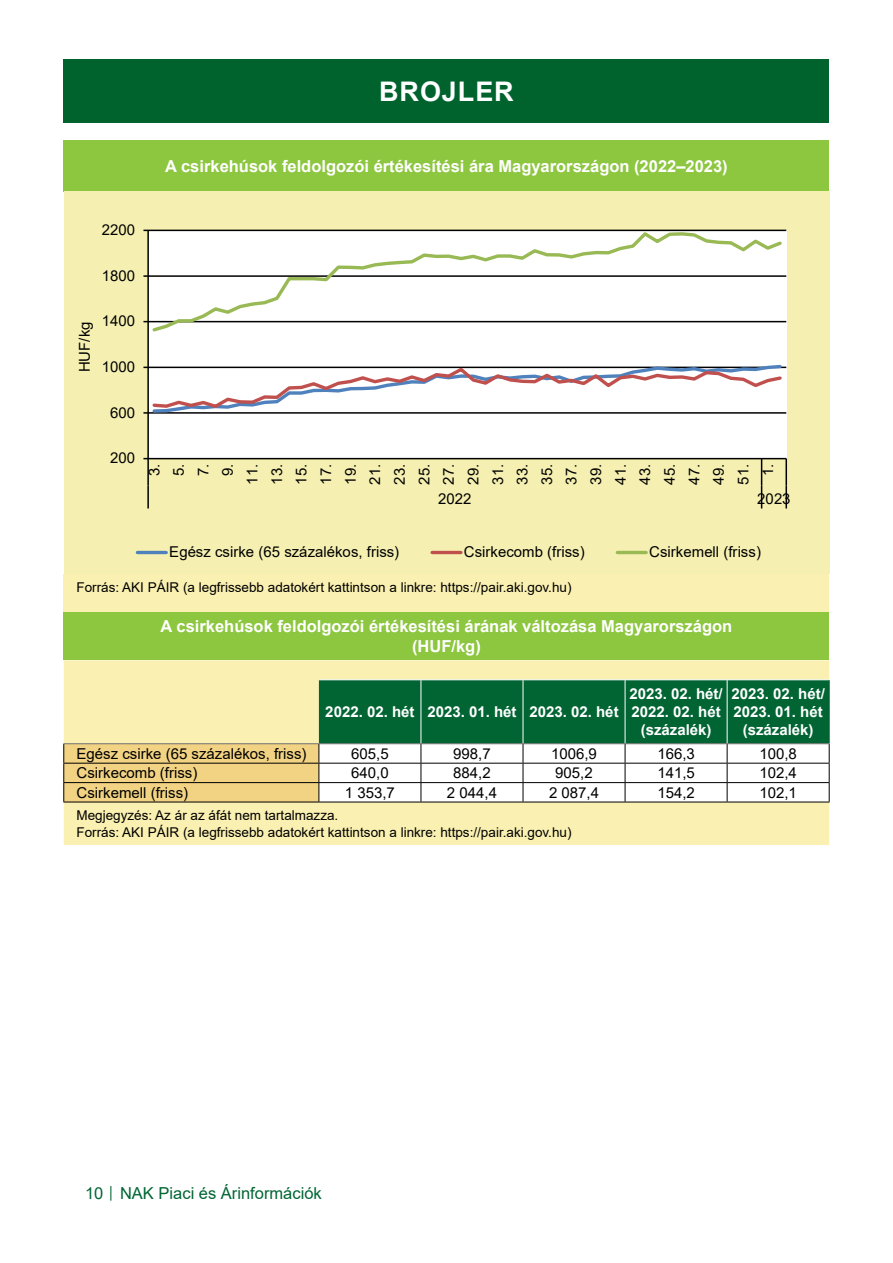
<style>
.page{position:relative;width:893px;height:1263px;background:#fff}
.page>*{position:absolute;margin:0;border:0;box-sizing:border-box;transform-origin:0 0}
.Cím_01_tartalomjegyz{font:700 27px "Arial";letter-spacing:.035em;color:#fff}
.Tablazat_cime{font:700 16.5px/19.8px "Arial";color:#fff;text-align:center}
.t1{font:16.5px "Arial";color:#006533}
.Tablazat_bal_kategor{font:15px/24.6px "Arial";color:#000;text-align:center}
.Tablazat_fejlece_koz{font:700 15px/18px "Arial";color:#fff;text-align:center}
.Tablazat_kozep_ertek{font:15px "Arial";color:#000}
.Tablazat_forrasa{font:13.5px/16.2px "Arial";color:#000}
.s1{font-size:12px}
</style>
<div class="page">
<div style="left:64px;top:60px;width:765px;height:63px;background:#00632e"></div>
<div style="left:64px;top:611px;width:765px;height:49px;background:#8dc63f"></div>
<div style="left:64px;top:660px;width:765px;height:185px;background:#faf0b1"></div>
<hr style="left:319px;top:679px;width:102px;height:1px;background:#fff">
<hr style="left:421px;top:679px;width:102px;height:1px;background:#fff">
<hr style="left:523px;top:679px;width:102px;height:1px;background:#fff">
<hr style="left:625px;top:679px;width:102px;height:1px;background:#fff">
<hr style="left:727px;top:679px;width:102px;height:1px;background:#fff">
<hr style="left:63px;top:802px;width:256px;height:1px;background:#000">
<hr style="left:319px;top:802px;width:102px;height:1px;background:#000">
<hr style="left:421px;top:802px;width:102px;height:1px;background:#000">
<hr style="left:523px;top:802px;width:102px;height:1px;background:#000">
<hr style="left:625px;top:802px;width:102px;height:1px;background:#000">
<hr style="left:727px;top:802px;width:102px;height:1px;background:#000">
<svg style="left:63px;top:680px;width:767px;height:122px"></svg>
<hr style="left:63px;top:763px;width:256px;height:1px;background:#000">
<div style="left:64px;top:140px;width:765px;height:51px;background:#8dc63f"></div>
<div style="left:64px;top:574px;width:765px;height:37px;background:#faf0b1"></div>
<div style="left:64px;top:191px;width:765px;height:383px;background:#f5f0b1"></div>
<div style="left:148px;top:230px;width:638px;height:229px;background:#fff"></div>
<hr style="left:148px;top:412px;width:638px;height:2px;background:#000">
<hr style="left:148px;top:367px;width:638px;height:1px;background:#000">
<hr style="left:148px;top:321px;width:638px;height:1px;background:#000">
<hr style="left:148px;top:275px;width:638px;height:2px;background:#000">
<hr style="left:148px;top:230px;width:638px;height:1px;background:#000">
<hr style="left:147px;top:230px;width:2px;height:229px;background:#000">
<hr style="left:148px;top:458px;width:638px;height:1px;background:#000">
<hr style="left:147px;top:459px;width:2px;height:27px;background:#000">
<hr style="left:785px;top:459px;width:2px;height:27px;background:#000">
<hr style="left:147px;top:486px;width:2px;height:22px;background:#000">
<svg style="left:761px;top:459px;width:1px;height:49px"></svg>
<hr style="left:785px;top:486px;width:2px;height:22px;background:#000">
<svg style="left:143px;top:363px;width:641px;height:51px"></svg>
<svg style="left:150px;top:231px;width:634px;height:101px"></svg>
<hr style="left:137px;top:551px;width:29px;height:3px;background:#4f81bd">
<hr style="left:432px;top:551px;width:29px;height:3px;background:#c0504d">
<hr style="left:617px;top:551px;width:29px;height:3px;background:#98b954">
<p class="Cím_01_tartalomjegyz" style="left:379px;top:73px;width:136px">BROJLER</p>
<p class="Tablazat_cime" style="left:165px;top:156px;width:564px">A csirkehúsok feldolgozói értékesítési ára Magyarországon (2022–2023)</p>
<p class="Tablazat_bal_kategor" style="left:102px;top:217px;width:35px">2200</p>
<p class="Tablazat_bal_kategor" style="left:102px;top:263px;width:35px">1800</p>
<p class="Tablazat_bal_kategor" style="left:72px;top:372px;width:52px;rotate:-90deg">HUF/kg</p>
<p class="Tablazat_bal_kategor" style="left:102px;top:309px;width:35px">1400</p>
<p class="Tablazat_bal_kategor" style="left:102px;top:354px;width:35px">1000</p>
<p class="Tablazat_bal_kategor" style="left:110px;top:400px;width:27px">600</p>
<p class="Tablazat_bal_kategor" style="left:110px;top:446px;width:27px">200</p>
<p class="Tablazat_bal_kategor" style="left:142px;top:484px;width:22px;rotate:-90deg">3.<br>5.<br>7.<br>9.<br>11.<br>13.<br>15.<br>17.<br>19.<br>21.<br>23.<br>25.<br>27.<br>29.<br>31.<br>33.<br>35.<br>37.<br>39.<br>41.<br>43.<br>45.<br>47.<br>49.<br>51.<br>1.</p>
<p class="Tablazat_bal_kategor" style="left:438px;top:486px;width:35px">2022</p>
<p class="Tablazat_bal_kategor" style="left:757px;top:486px;width:35px">2023</p>
<p class="Tablazat_bal_kategor" style="left:169px;top:539px;width:231px">Egész csirke (65 százalékos, friss)</p>
<p class="Tablazat_bal_kategor" style="left:464px;top:539px;width:122px">Csirkecomb (friss)</p>
<p class="Tablazat_bal_kategor" style="left:649px;top:539px;width:113px">Csirkemell (friss)</p>
<p class="Tablazat_forrasa" style="left:77px;top:579px;width:496px">Forrás: AKI PÁIR (a legfrissebb adatokért kattintson a linkre: https://pair.aki.gov.hu)</p>
<p class="Tablazat_cime" style="left:161px;top:616px;width:573px">A csirkehúsok feldolgozói értékesítési árának változása Magyarországon (HUF/kg)</p>
<p class="Tablazat_fejlece_koz" style="left:325px;top:703px;width:91px">2022. 02. hét</p>
<p class="Tablazat_fejlece_koz" style="left:427px;top:703px;width:91px">2023. 01. hét</p>
<p class="Tablazat_fejlece_koz" style="left:529px;top:703px;width:91px">2023. 02. hét</p>
<p class="Tablazat_fejlece_koz" style="left:629px;top:685px;width:95px">2023. 02. hét/<br>2022. 02. hét (százalék)</p>
<p class="Tablazat_fejlece_koz" style="left:731px;top:685px;width:95px">2023. 02. hét/<br>2023. 01. hét (százalék)</p>
<p class="Tablazat_bal_kategor" style="left:77px;top:741px;width:232px">Egész csirke (65 százalékos, friss)</p>
<p class="Tablazat_kozep_ertek" style="left:351px;top:743px;width:39px">605,5</p>
<p class="Tablazat_kozep_ertek" style="left:453px;top:743px;width:39px">998,7</p>
<p class="Tablazat_kozep_ertek" style="left:551px;top:743px;width:47px">1006,9</p>
<p class="Tablazat_kozep_ertek" style="left:657px;top:743px;width:39px">166,3</p>
<p class="Tablazat_kozep_ertek" style="left:759px;top:743px;width:39px">100,8</p>
<p class="Tablazat_bal_kategor" style="left:77px;top:761px;width:122px">Csirkecomb (friss)</p>
<p class="Tablazat_kozep_ertek" style="left:351px;top:763px;width:39px">640,0</p>
<p class="Tablazat_kozep_ertek" style="left:453px;top:763px;width:39px">884,2</p>
<p class="Tablazat_kozep_ertek" style="left:555px;top:763px;width:39px">905,2</p>
<p class="Tablazat_kozep_ertek" style="left:657px;top:763px;width:39px">141,5</p>
<p class="Tablazat_kozep_ertek" style="left:759px;top:763px;width:39px">102,4</p>
<p class="Tablazat_bal_kategor" style="left:77px;top:780px;width:113px">Csirkemell (friss)</p>
<p class="Tablazat_kozep_ertek" style="left:345px;top:782px;width:52px">1 353,7</p>
<p class="Tablazat_kozep_ertek" style="left:447px;top:782px;width:52px">2 044,4</p>
<p class="Tablazat_kozep_ertek" style="left:549px;top:782px;width:52px">2 087,4</p>
<p class="Tablazat_kozep_ertek" style="left:657px;top:782px;width:39px">154,2</p>
<p class="Tablazat_kozep_ertek" style="left:759px;top:782px;width:39px">102,1</p>
<p class="Tablazat_forrasa" style="left:77px;top:807px;width:496px">Megjegyzés: Az ár az áfát nem tartalmazza.<br>Forrás: AKI PÁIR (a legfrissebb adatokért kattintson a linkre: https://pair.aki.gov.hu)</p>
<p class="t1" style="left:85px;top:1182px;width:238px">10 <span class="s1">│</span> NAK Piaci és Árinformációk</p>
</div>
